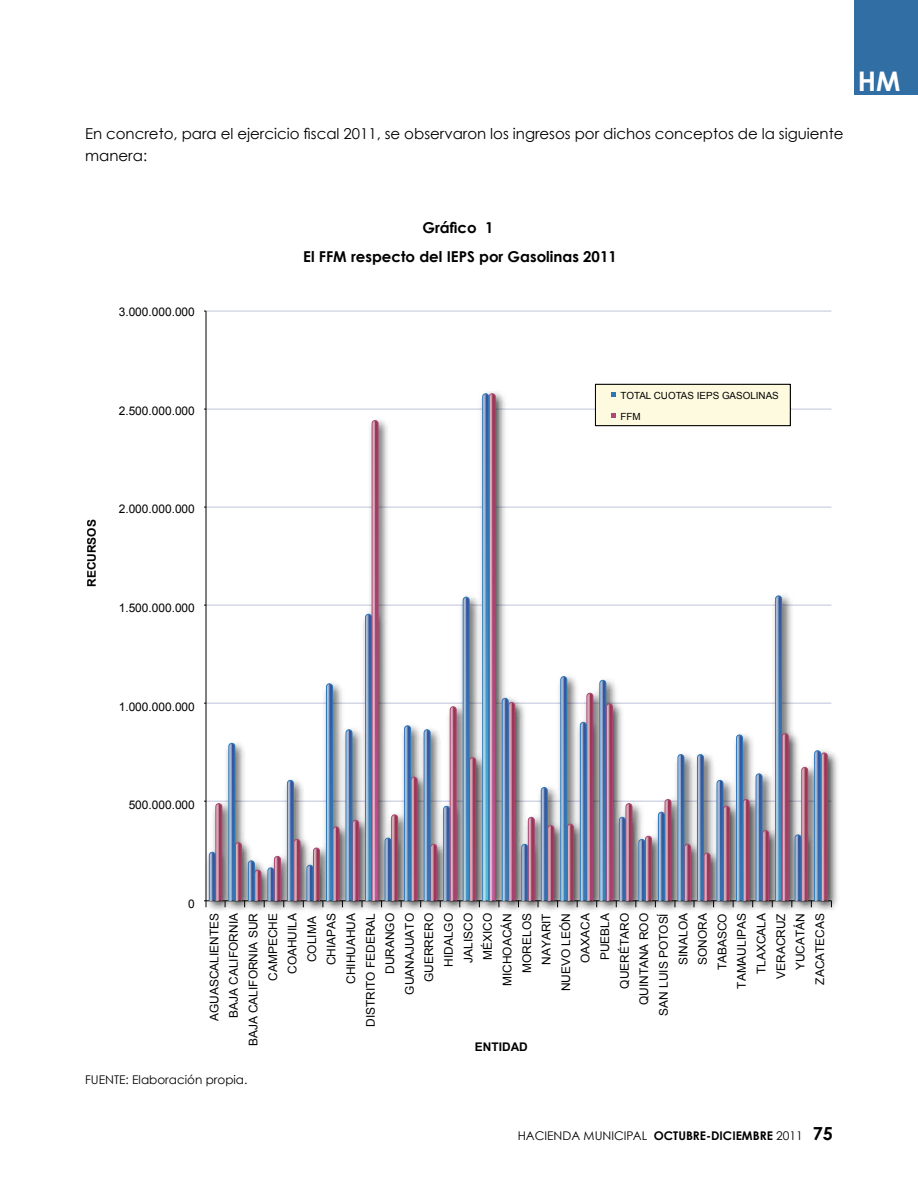
<style>
.page{position:relative;width:918px;height:1188px;background:#fff}
.page>*{position:absolute;margin:0;border:0;box-sizing:border-box;transform-origin:0 0}
.t1{font:700 27px "Century Gothic";color:#fff}
.t2{font:700 15.9px "Arial";color:#000}
.t3{font:15px/22.5px "Century Gothic";color:#000}
.t4{font:700 15px/28.8px "Century Gothic";color:#000;text-align:center}
.t5{font:12px "Century Gothic";color:#000}
.t6{font:11.85px/19.5px "Arial";color:#000;text-align:right}
.t7{font:700 11.85px "Arial";color:#000}
.t8{font:9.9px/20.5px "Arial";color:#000}
.s1{font-weight:700}
.s2{font-weight:700;font-size:18px}
</style>
<div class="page">
<div style="left:854px;top:0;width:64px;height:95px;background:#316ea4"></div>
<hr style="left:206px;top:311px;width:625px;height:1px;background:#253389">
<hr style="left:206px;top:311px;width:1px;height:590px;background:#000">
<img style="left:205px;top:377px;width:633px;height:534px">
<svg style="left:204px;top:392px;width:628px;height:515px"></svg>
<p class="t3" style="left:85px;top:122px;width:760px">En concreto, para el ejercicio fiscal 2011, se observaron los ingresos por dichos conceptos de la siguiente manera:</p>
<h1 class="t1" style="left:858px;top:64px;width:44px">HM</h1>
<p class="t6" style="left:119px;top:302px;width:78px">3.000.000.000</p>
<p class="t4" style="left:303px;top:213px;width:315px">Gráfico 1<br>El FFM respecto del IEPS por Gasolinas 2011</p>
<h2 class="t2" style="left:479px;top:248px;width:36px">2011</h2>
<p class="t6" style="left:119px;top:401px;width:78px">2.500.000.000</p>
<p class="t8" style="left:621px;top:385px;width:160px">TOTAL CUOTAS IEPS GASOLINAS<br>FFM</p>
<p class="t7" style="left:85px;top:587px;width:69px;rotate:-90deg">RECURSOS</p>
<p class="t6" style="left:119px;top:499px;width:78px">2.000.000.000</p>
<p class="t6" style="left:119px;top:598px;width:78px">1.500.000.000</p>
<p class="t6" style="left:119px;top:697px;width:78px">1.000.000.000</p>
<p class="t6" style="left:129px;top:795px;width:68px">500.000.000</p>
<p class="t6" style="left:188px;top:894px;width:8px">0</p>
<p class="t6" style="left:204px;top:1046px;width:135px;rotate:-90deg">AGUASCALIENTES<br>BAJA CALIFORNIA<br>BAJA CALIFORNIA SUR<br>CAMPECHE<br>COAHUILA<br>COLIMA<br>CHIAPAS<br>CHIHUAHUA<br>DISTRITO FEDERAL<br>DURANGO<br>GUANAJUATO<br>GUERRERO<br>HIDALGO<br>JALISCO<br>MÉXICO<br>MICHOACÁN<br>MORELOS<br>NAYARIT<br>NUEVO LEÓN<br>OAXACA<br>PUEBLA<br>QUERÉTARO<br>QUINTANA ROO<br>SAN LUIS POTOSÍ<br>SINALOA<br>SONORA<br>TABASCO<br>TAMAULIPAS<br>TLAXCALA<br>VERACRUZ<br>YUCATÁN<br>ZACATECAS</p>
<p class="t7" style="left:475px;top:1040px;width:54px">ENTIDAD</p>
<p class="t5" style="left:85px;top:1072px;width:164px">FUENTE: Elaboración propia.</p>
<p class="t5" style="left:518px;top:1128px;width:317px">HACIENDA MUNICIPAL <span class="s1">OCTUBRE-DICIEMBRE</span> 2011 <span class="s2">75</span></p>
</div>
